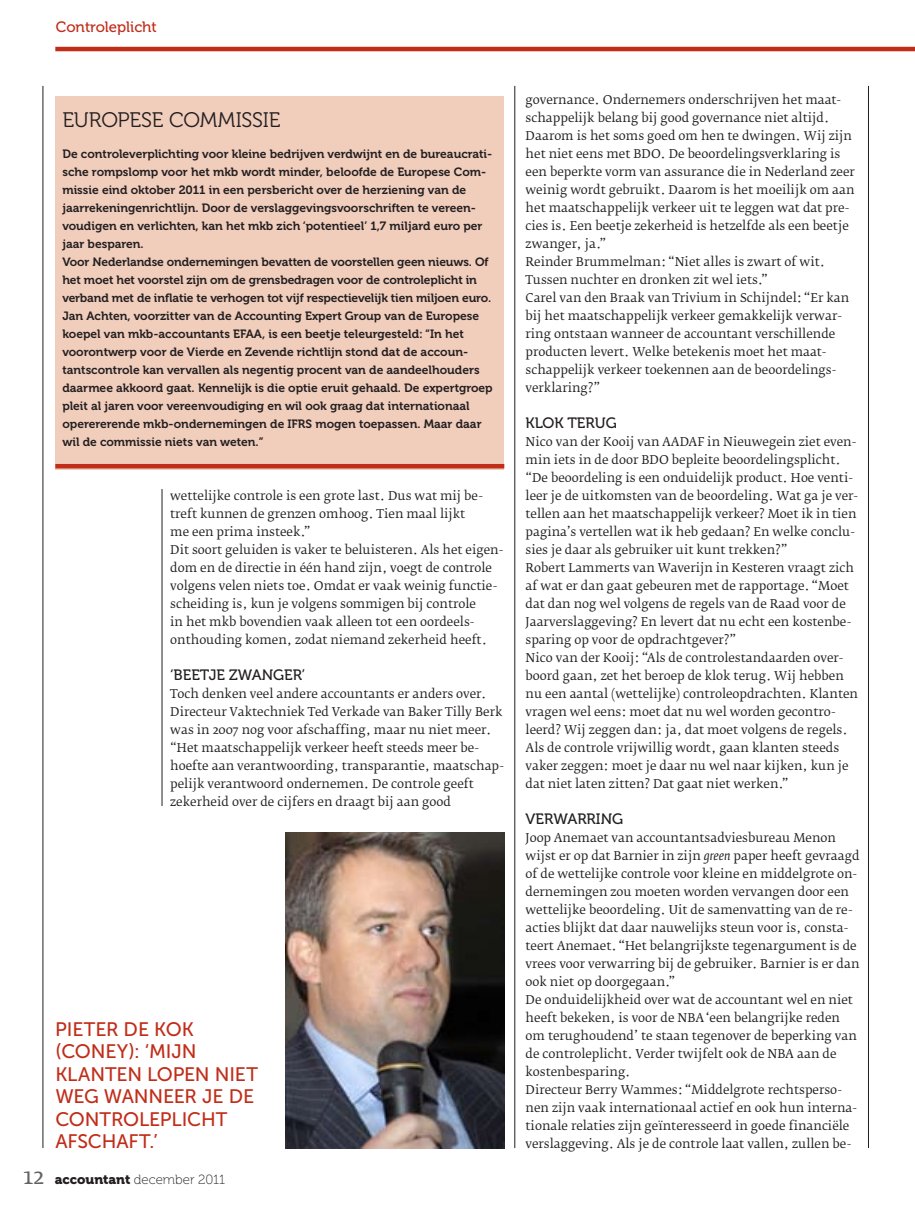
<style>
.page{position:relative;width:915px;height:1212px;background:#fff}
.page>*{position:absolute;margin:0;border:0;box-sizing:border-box;transform-origin:0 0}
.t1{font:21px "Museo 300";letter-spacing:-.01em;color:#231f20}
.t2{font:19.5px/22.5px "Museo Sans 500";letter-spacing:-.005em;color:#c02d19}
.t3{font:15px "Museo 500";color:#231f20}
.t4{font:15px "Museo 500";color:#c02d19}
.t5{font:13.2px "Museo 100";color:#231f20}
.t6{font:12px/18px "Fedra Serif B Std";color:#231f20}
.t7{font:12px/18px "Museo 700";color:#231f20}
.s1{font-family:"Fedra Serif B Std";font-size:22.5px;color:#636366}
.s2{font-family:"Museo 900"}
.s3{font-style:italic}
</style>
<div class="page">
<hr style="left:55px;top:47px;width:859px;height:4px;background:#c02d19">
<hr style="left:867px;top:86px;width:1px;height:1062px;background:#231f20">
<hr style="left:162px;top:489px;width:1px;height:317px;background:#231f20">
<hr style="left:514px;top:86px;width:1px;height:1062px;background:#231f20">
<hr style="left:43px;top:86px;width:1px;height:1062px;background:#231f20">
<img style="left:285px;top:833px;width:219px;height:315px">
<div style="left:55px;top:96px;width:449px;height:374px;background:#f1cdbc"></div>
<hr style="left:55px;top:464px;width:449px;height:4px;background:#c02d19">
<p class="t4" style="left:56px;top:19px;width:102px">CONTROLEPLICHT</p>
<h1 class="t1" style="left:62px;top:109px;width:53px">EUROPESE</h1>
<h1 class="t1" style="left:169px;top:109px;width:28px">COMMISSIE</h1>
<p class="t7" style="left:62px;top:145px;width:431px">De controleverplichting voor kleine bedrijven verdwijnt en de bureaucrati&shy;sche rompslomp voor het mkb wordt minder, beloofde de Europese Com&shy;missie eind oktober 2011 in een persbericht over de herziening van de jaarrekeningenrichtlijn. Door de verslaggevingsvoorschriften te vereen&shy;voudigen en verlichten, kan het mkb zich ‘potentieel’ 1,7 miljard euro per jaar besparen.<br>Voor Nederlandse ondernemingen bevatten de voorstellen geen nieuws. Of het moet het voorstel zijn om de grensbedragen voor de controleplicht in verband met de inflatie te verhogen tot vijf respectievelijk tien miljoen euro.<br>Jan Achten, voorzitter van de Accounting Expert Group van de Europese koepel van mkb-accountants EFAA, is een beetje teleurgesteld: “In het voorontwerp voor de Vierde en Zevende richtlijn stond dat de accoun&shy;tantscontrole kan vervallen als negentig procent van de aandeelhouders daarmee akkoord gaat. Kennelijk is die optie eruit gehaald. De expertgroep pleit al jaren voor vereenvoudiging en wil ook graag dat internationaal operererende mkb-ondernemingen de IFRS mogen toepassen. Maar daar wil de commissie niets van weten.”</p>
<p class="t6" style="left:170px;top:487px;width:334px">wettelijke controle is een grote last. Dus wat mij be&shy;treft kunnen de grenzen omhoog. Tien maal lijkt<br>me een prima insteek.”<br>Dit soort geluiden is vaker te beluisteren. Als het eigen&shy;dom en de directie in één hand zijn, voegt de controle volgens velen niets toe. Omdat er vaak weinig functie&shy;scheiding is, kun je volgens sommigen bij controle<br>in het mkb bovendien vaak alleen tot een oordeels&shy;onthouding komen, zodat niemand zekerheid heeft.</p>
<p class="t3" style="left:170px;top:667px;width:80px">‘BEETJ E ZWANG</p>
<p class="t3" style="left:284px;top:667px;width:22px">ER’</p>
<p class="t6" style="left:170px;top:685px;width:335px">Toch denken veel andere accountants er anders over.<br>Directeur Vaktechniek Ted Verkade van Baker Tilly Berk was in 2007 nog voor afschaffing, maar nu niet meer. “Het maatschappelijk verkeer heeft steeds meer be&shy;hoefte aan verantwoording, transparantie, maatschap&shy;pelijk verantwoord ondernemen. De controle geeft zekerheid over de cijfers en draagt bij aan good</p>
<h2 class="t2" style="left:55px;top:1017px;width:140px">PIETER DE KOK (CONE</h2>
<h2 class="t2" style="left:55px;top:1040px;width:139px;text-indent:61px">Y): ‘MIJN<br>KLANTEN LOPEN</h2>
<h2 class="t2" style="left:215px;top:1062px;width:45px">NIE T</h2>
<h2 class="t2" style="left:55px;top:1085px;width:92px">WEG WANNEE</h2>
<h2 class="t2" style="left:184px;top:1085px;width:57px">R JE DE</h2>
<h2 class="t2" style="left:55px;top:1108px;width:80px">CONTROLEPLI</h2>
<h2 class="t2" style="left:187px;top:1108px;width:41px">CHT</h2>
<h2 class="t2" style="left:55px;top:1130px;width:104px">AFSCHAFT.’</h2>
<p class="t5" style="left:23px;top:1172px;width:203px"><span class="s1">12</span> <span class="s2">accountant</span> december 2011</p>
<p class="t6" style="left:525px;top:91px;width:331px">governance. Ondernemers onderschrijven het maat&shy;schappelijk belang bij good governance niet altijd.<br>Daarom is het soms goed om hen te dwingen. Wij zijn het niet eens met BDO. De beoordelingsverklaring is een beperkte vorm van assurance die in Nederland zeer weinig wordt gebruikt. Daarom is het moeilijk om aan het maatschappelijk verkeer uit te leggen wat dat pre&shy;cies is. Een beetje zekerheid is hetzelfde als een beetje zwanger, ja.”<br>Reinder Brummelman: “Niet alles is zwart of wit.<br>Tussen nuchter en dronken zit wel iets.”<br>Carel van den Braak van Trivium in Schijndel: “Er kan bij het maatschappelijk verkeer gemakkelijk verwar&shy;ring ontstaan wanneer de accountant verschillende producten levert. Welke betekenis moet het maat&shy;schappelijk verkeer toekennen aan de beoordelings&shy;verklaring?”</p>
<p class="t3" style="left:525px;top:415px;width:81px">KLOK TERUG</p>
<p class="t6" style="left:525px;top:433px;width:334px">Nico van der Kooij van AADAF in Nieuwegein ziet even&shy;min iets in de door BDO bepleite beoordelingsplicht. “De beoordeling is een onduidelijk product. Hoe venti&shy;leer je de uitkomsten van de beoordeling. Wat ga je ver&shy;tellen aan het maatschappelijk verkeer? Moet ik in tien pagina’s vertellen wat ik heb gedaan? En welke conclu&shy;sies je daar als gebruiker uit kunt trekken?”<br>Robert Lammerts van Waverijn in Kesteren vraagt zich af wat er dan gaat gebeuren met de rapportage. “Moet dat dan nog wel volgens de regels van de Raad voor de Jaarverslaggeving? En levert dat nu echt een kostenbe&shy;sparing op voor de opdrachtgever?”<br>Nico van der Kooij: “Als de controlestandaarden over&shy;boord gaan, zet het beroep de klok terug. Wij hebben nu een aantal (wettelijke) controleopdrachten. Klanten vragen wel eens: moet dat nu wel worden gecontro&shy;leerd? Wij zeggen dan: ja, dat moet volgens de regels.<br>Als de controle vrijwillig wordt, gaan klanten steeds vaker zeggen: moet je daar nu wel naar kijken, kun je dat niet laten zitten? Dat gaat niet werken.”</p>
<p class="t3" style="left:525px;top:811px;width:87px">VERWARRING</p>
<p class="t6" style="left:525px;top:829px;width:335px">Joop Anemaet van accountantsadviesbureau Menon wijst er op dat Barnier in zijn <span class="s3">green</span> paper heeft gevraagd of de wettelijke controle voor kleine en middelgrote on&shy;dernemingen zou moeten worden vervangen door een wettelijke beoordeling. Uit de samenvatting van de re&shy;acties blijkt dat daar nauwelijks steun voor is, consta&shy;teert Anemaet. “Het belangrijkste tegenargument is de vrees voor verwarring bij de gebruiker. Barnier is er dan ook niet op doorgegaan.”<br>De onduidelijkheid over wat de accountant wel en niet heeft bekeken, is voor de NBA ‘een belangrijke reden om terughoudend’ te staan tegenover de beperking van de controleplicht. Verder twijfelt ook de NBA aan de kostenbesparing.<br>Directeur Berry Wammes: “Middelgrote rechtsperso&shy;nen zijn vaak internationaal actief en ook hun interna&shy;tionale relaties zijn geïnteresseerd in goede financiële verslaggeving. Als je de controle laat vallen, zullen be-</p>
</div>
